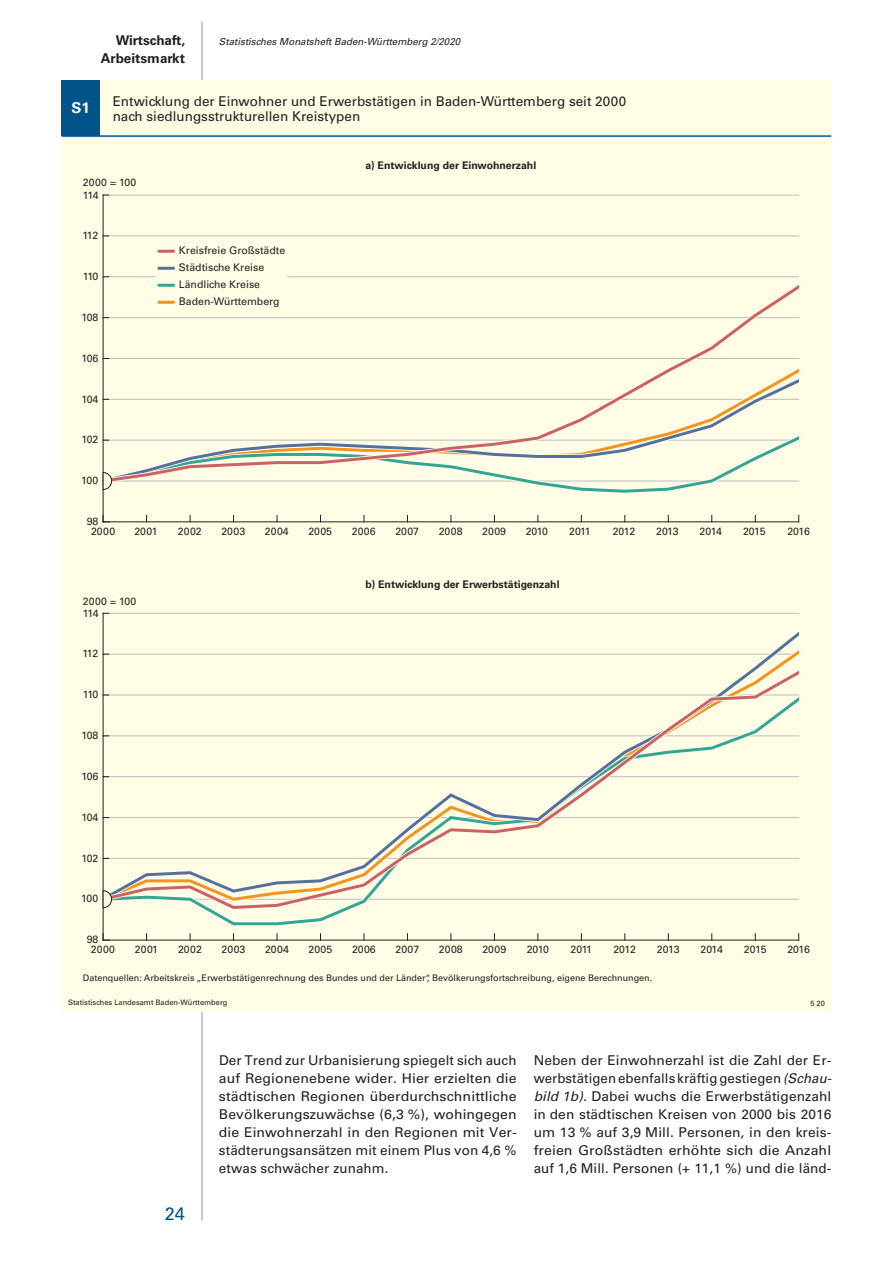
<style>
.page{position:relative;width:893px;height:1263px;background:#fff}
.page>*{position:absolute;margin:0;border:0;box-sizing:border-box;transform-origin:0 0}
.t1{font:18px "Univers";color:#01548a}
.t2{font:700 15px "Univers";color:#fff}
.t3{font:13.5px/18px "Univers";color:#231f20;text-align:justify}
.t4{font:700 13.5px "Univers";color:#231f20}
.t5{font:10.5px/17px "Univers";color:#231f20}
.t6{font:700 10.5px "Univers";color:#231f20}
.t7{font:italic 9.75px "Univers";color:#231f20}
.t8{font:9px "Univers";color:#231f20}
.t9{font:7.5px "Univers";color:#231f20}
.s1{font-style:italic}
</style>
<div class="page">
<hr style="left:202px;top:21px;width:1px;height:1199px;background:#939598">
<div style="left:62px;top:81px;width:769px;height:931px;background:#fffde5"></div>
<div style="left:62px;top:81px;width:38px;height:55px;background:#01548a"></div>
<hr style="left:103px;top:481px;width:696px;height:1px;background:#bcbdc0">
<hr style="left:103px;top:440px;width:696px;height:1px;background:#bcbdc0">
<hr style="left:103px;top:399px;width:696px;height:1px;background:#bcbdc0">
<hr style="left:103px;top:358px;width:696px;height:1px;background:#bcbdc0">
<hr style="left:103px;top:317px;width:696px;height:1px;background:#bcbdc0">
<hr style="left:103px;top:276px;width:696px;height:1px;background:#bcbdc0">
<hr style="left:103px;top:236px;width:696px;height:1px;background:#bcbdc0">
<hr style="left:103px;top:195px;width:696px;height:1px;background:#bcbdc0">
<hr style="left:103px;top:613px;width:696px;height:1px;background:#bcbdc0">
<svg style="left:104px;top:285px;width:694px;height:147px"></svg>
<svg style="left:104px;top:631px;width:695px;height:35px"></svg>
<svg style="left:104px;top:668px;width:695px;height:242px"></svg>
<hr style="left:103px;top:521px;width:696px;height:1px;background:#231f20">
<hr style="left:103px;top:195px;width:1px;height:327px;background:#231f20">
<hr style="left:103px;top:940px;width:696px;height:1px;background:#231f20">
<hr style="left:103px;top:613px;width:1px;height:327px;background:#231f20">
<svg style="left:103px;top:934px;width:6px;height:7px"></svg>
<svg style="left:102px;top:432px;width:696px;height:64px"></svg>
<svg style="left:102px;top:890px;width:10px;height:18px"></svg>
<hr style="left:62px;top:135px;width:769px;height:2px;background:#01548a">
<div style="left:156px;top:243px;width:131px;height:67px;background:#fffde5"></div>
<hr style="left:158px;top:250px;width:17px;height:3px;background:#cc6163">
<hr style="left:158px;top:267px;width:17px;height:3px;background:#54709e">
<hr style="left:158px;top:284px;width:17px;height:3px;background:#34a495">
<hr style="left:158px;top:301px;width:17px;height:3px;background:#f7931d">
<p class="t4" style="left:116px;top:32px;width:71px">Wirtschaft,</p>
<p class="t7" style="left:219px;top:35px;width:243px">Statistisches Monatsheft Baden-Württemberg 2/2020</p>
<p class="t4" style="left:101px;top:50px;width:86px">Arbeitsmarkt</p>
<p class="t2" style="left:72px;top:99px;width:20px">S1</p>
<p class="t3" style="left:113px;top:94px;width:515px;line-height:14.2px">Entwicklung der Einwohner und Erwerbstätigen in Baden-Württemberg seit 2000 nach siedlungsstrukturellen Kreistypen</p>
<p class="t6" style="left:365px;top:160px;width:172px">a) Entwicklung der Einwohnerzahl</p>
<p class="t5" style="left:83px;top:176px;width:55px;line-height:12.6px">2000 = 100<br>114</p>
<p class="t5" style="left:82px;top:227px;width:17px">112</p>
<p class="t5" style="left:83px;top:268px;width:17px">110</p>
<p class="t5" style="left:81px;top:309px;width:18px">108</p>
<p class="t5" style="left:81px;top:349px;width:18px">106</p>
<p class="t5" style="left:81px;top:390px;width:18px">104</p>
<p class="t5" style="left:81px;top:431px;width:18px">102</p>
<p class="t5" style="left:81px;top:472px;width:19px">100</p>
<p class="t5" style="left:87px;top:513px;width:13px">98</p>
<p class="t5" style="left:179px;top:242px;width:108px">Kreisfreie Großstädte<br>Städtische Kreise<br>Ländliche Kreise<br>Baden-Württemberg</p>
<p class="t5" style="left:91px;top:522px;width:26px">2000</p>
<p class="t5" style="left:134px;top:522px;width:25px">2001</p>
<p class="t5" style="left:178px;top:522px;width:25px">2002</p>
<p class="t5" style="left:221px;top:522px;width:25px">2003</p>
<p class="t5" style="left:265px;top:522px;width:25px">2004</p>
<p class="t5" style="left:308px;top:522px;width:25px">2005</p>
<p class="t5" style="left:352px;top:522px;width:25px">2006</p>
<p class="t5" style="left:395px;top:522px;width:25px">2007</p>
<p class="t5" style="left:439px;top:522px;width:25px">2008</p>
<p class="t5" style="left:482px;top:522px;width:25px">2009</p>
<p class="t5" style="left:526px;top:522px;width:24px">2010</p>
<p class="t5" style="left:569px;top:522px;width:23px">2011</p>
<p class="t5" style="left:613px;top:522px;width:24px">2012</p>
<p class="t5" style="left:656px;top:522px;width:24px">2013</p>
<p class="t5" style="left:700px;top:522px;width:24px">2014</p>
<p class="t5" style="left:743px;top:522px;width:24px">2015</p>
<p class="t5" style="left:787px;top:522px;width:24px">2016</p>
<p class="t5" style="left:83px;top:595px;width:55px;line-height:12.6px">2000 = 100<br>114</p>
<p class="t6" style="left:365px;top:578px;width:196px">b) Entwicklung der Erwerbstätigenzahl</p>
<p class="t5" style="left:82px;top:645px;width:17px">112</p>
<p class="t5" style="left:83px;top:686px;width:17px">110</p>
<p class="t5" style="left:81px;top:727px;width:18px">108</p>
<p class="t5" style="left:81px;top:768px;width:18px">106</p>
<p class="t5" style="left:81px;top:809px;width:18px">104</p>
<p class="t5" style="left:81px;top:849px;width:18px">102</p>
<p class="t5" style="left:81px;top:890px;width:19px">100</p>
<p class="t5" style="left:87px;top:931px;width:13px">98</p>
<p class="t5" style="left:91px;top:941px;width:26px">2000</p>
<p class="t5" style="left:135px;top:941px;width:25px">2001</p>
<p class="t5" style="left:178px;top:941px;width:25px">2002</p>
<p class="t5" style="left:222px;top:941px;width:25px">2003</p>
<p class="t5" style="left:265px;top:941px;width:25px">2004</p>
<p class="t5" style="left:309px;top:941px;width:25px">2005</p>
<p class="t5" style="left:352px;top:941px;width:25px">2006</p>
<p class="t5" style="left:395px;top:941px;width:25px">2007</p>
<p class="t5" style="left:439px;top:941px;width:25px">2008</p>
<p class="t5" style="left:482px;top:941px;width:25px">2009</p>
<p class="t5" style="left:527px;top:941px;width:24px">2010</p>
<p class="t5" style="left:571px;top:941px;width:23px">2011</p>
<p class="t5" style="left:613px;top:941px;width:24px">2012</p>
<p class="t5" style="left:657px;top:941px;width:24px">2013</p>
<p class="t5" style="left:700px;top:941px;width:24px">2014</p>
<p class="t5" style="left:744px;top:941px;width:24px">2015</p>
<p class="t5" style="left:787px;top:941px;width:24px">2016</p>
<p class="t8" style="left:83px;top:973px;width:571px">Datenquellen: Arbeitskreis „Erwerbstätigenrechnung des Bundes und der Länder“, Bevölkerungsfortschreibung, eigene Berechnungen.</p>
<p class="t9" style="left:68px;top:998px;width:161px">Statistisches Landesamt Baden-Württemberg</p>
<p class="t9" style="left:810px;top:999px;width:16px">5 20</p>
<h1 class="t1" style="left:165px;top:1203px;width:22px">24</h1>
<p class="t3" style="left:219px;top:1051px;width:299px">Der Trend zur Urbanisierung spiegelt sich auch auf Regionenebene wider. Hier erzielten die städtischen Regionen überdurchschnittliche Bevölkerungszuwächse (6,3 %), wohingegen die Einwohnerzahl in den Regionen mit Ver&shy;städterungsansätzen mit einem Plus von 4,6 % etwas schwächer zunahm.</p>
<p class="t3" style="left:534px;top:1051px;width:299px">Neben der Einwohnerzahl ist die Zahl der Er&shy;werbstätigen ebenfalls kräftig gestiegen <span class="s1">(Schau&shy;bild 1b).</span> Dabei wuchs die Erwerbstätigenzahl in den städtischen Kreisen von 2000 bis 2016 um 13 % auf 3,9 Mill. Personen, in den kreis&shy;freien Großstädten erhöhte sich die Anzahl auf 1,6 Mill. Personen (+ 11,1 %) und die länd-</p>
</div>
